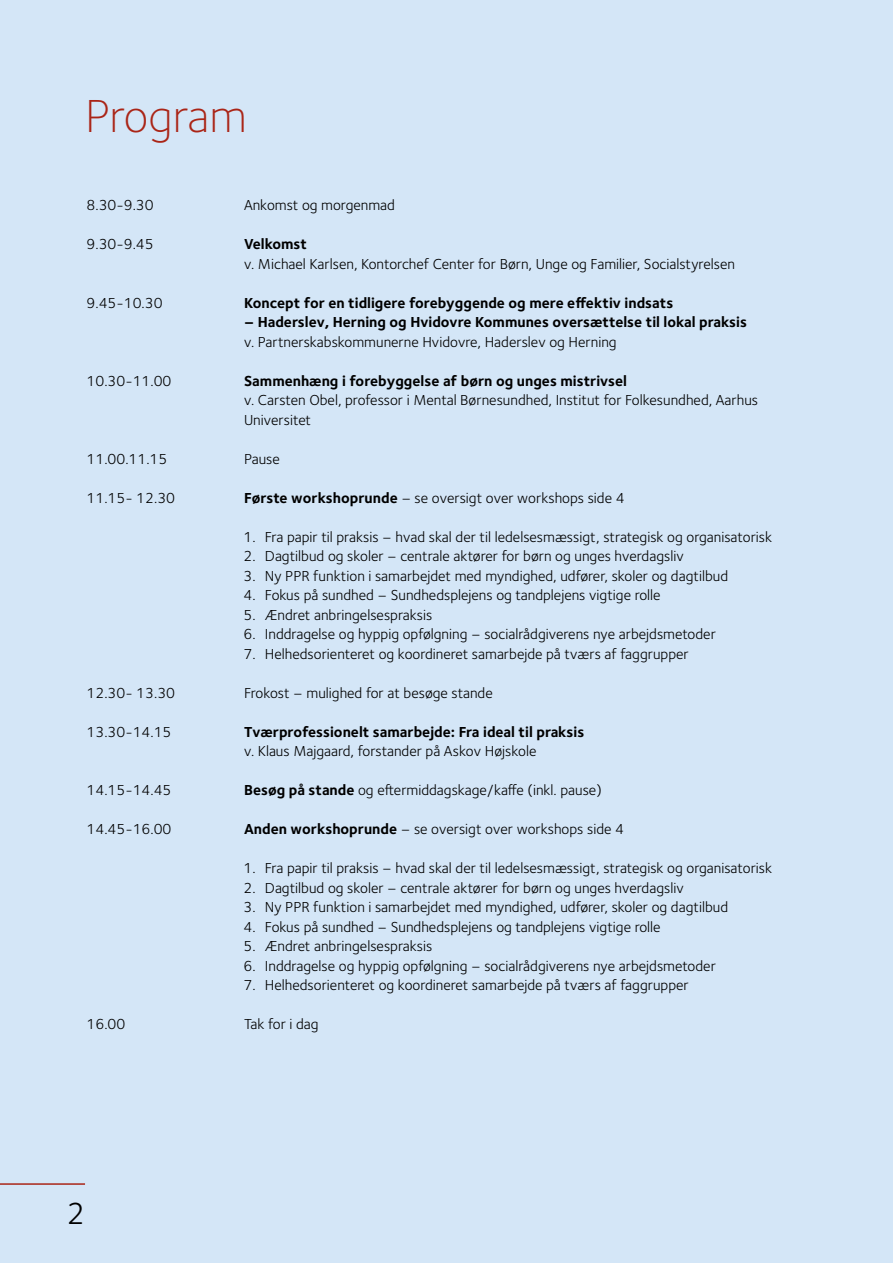
<style>
.page{position:relative;width:893px;height:1263px;background:#d4e6f7}
.page>*{position:absolute;margin:0;border:0;box-sizing:border-box;transform-origin:0 0}
.t1{font:300 48px "Foundry Sterling";letter-spacing:-.01em;color:#aa2517}
.t2{font:31.5px "Foundry Sterling";color:#000}
.brød_2_program{font:15px/19.5px "Foundry Sterling";color:#000}
.brød_2_program-2{font:700 15px/19.5px "Foundry Sterling";color:#000}
.s1{font-weight:400}
.s2{font-weight:700}
</style>
<div class="page">
<hr style="left:0;top:1183px;width:85px;height:2px;background:#aa2517">
<h2 class="t1" style="left:85px;top:88px;width:163px">Program</h2>
<p class="brød_2_program" style="left:87px;top:195px;width:69px">8.30-9.30</p>
<p class="brød_2_program" style="left:244px;top:195px;width:152px">Ankomst og morgenmad</p>
<p class="brød_2_program" style="left:87px;top:234px;width:69px">9.30-9.45</p>
<p class="brød_2_program-2" style="left:244px;top:235px;width:65px">Velkomst</p>
<p class="brød_2_program" style="left:244px;top:254px;width:492px">v. Michael Karlsen, Kontorchef Center for Børn, Unge og Familier, Socialstyrelsen</p>
<p class="brød_2_program" style="left:87px;top:293px;width:78px">9.45-10.30</p>
<p class="brød_2_program-2" style="left:244px;top:293px;width:431px">Koncept for en tidligere forebyggende og mere effektiv indsats</p>
<p class="brød_2_program-2" style="left:244px;top:313px;width:504px">– Haderslev, Herning og Hvidovre Kommunes oversættelse til lokal praksis <span class="s1">v. Partnerskabskommunerne Hvidovre, Haderslev og Herning</span></p>
<p class="brød_2_program" style="left:87px;top:371px;width:86px">10.30-11.00</p>
<p class="brød_2_program-2" style="left:244px;top:371px;width:385px">Sammenhæng i forebyggelse af børn og unges mistrivsel</p>
<p class="brød_2_program" style="left:244px;top:390px;width:516px">v. Carsten Obel, professor i Mental Børnesundhed, Institut for Folkesundhed, Aarhus<br>Universitet</p>
<p class="brød_2_program" style="left:87px;top:449px;width:82px">11.00.11.15</p>
<p class="brød_2_program" style="left:244px;top:449px;width:37px">Pause</p>
<p class="brød_2_program" style="left:87px;top:488px;width:90px">11.15- 12.30</p>
<p class="brød_2_program" style="left:244px;top:488px;width:382px"><span class="s2">Første workshoprunde</span> – se oversigt over workshops side 4</p>
<p class="brød_2_program" style="left:244px;top:527px;width:530px">1. Fra papir til praksis – hvad skal der til ledelsesmæssigt, strategisk og organisatorisk</p>
<p class="brød_2_program" style="left:244px;top:546px;width:442px">2. Dagtilbud og skoler – centrale aktører for børn og unges hverdagsliv</p>
<p class="brød_2_program" style="left:244px;top:566px;width:486px">3. Ny PPR funktion i samarbejdet med myndighed, udfører, skoler og dagtilbud</p>
<p class="brød_2_program" style="left:244px;top:585px;width:419px">4. Fokus på sundhed – Sundhedsplejens og tandplejens vigtige rolle</p>
<p class="brød_2_program" style="left:244px;top:605px;width:190px">5. Ændret anbringelsespraksis</p>
<p class="brød_2_program" style="left:244px;top:624px;width:474px">6. Inddragelse og hyppig opfølgning – socialrådgiverens nye arbejdsmetoder</p>
<p class="brød_2_program" style="left:244px;top:644px;width:447px">7. Helhedsorienteret og koordineret samarbejde på tværs af faggrupper</p>
<p class="brød_2_program" style="left:87px;top:683px;width:90px">12.30- 13.30</p>
<p class="brød_2_program" style="left:244px;top:683px;width:250px">Frokost – mulighed for at besøge stande</p>
<p class="brød_2_program" style="left:87px;top:722px;width:86px">13.30-14.15</p>
<p class="brød_2_program-2" style="left:244px;top:722px;width:342px">Tværprofessionelt samarbejde: Fra ideal til praksis</p>
<p class="brød_2_program" style="left:244px;top:741px;width:294px">v. Klaus Majgaard, forstander på Askov Højskole</p>
<p class="brød_2_program" style="left:87px;top:780px;width:86px">14.15-14.45</p>
<p class="brød_2_program" style="left:244px;top:780px;width:359px"><span class="s2">Besøg på stande</span> og eftermiddagskage/kaffe (inkl. pause)</p>
<p class="brød_2_program" style="left:87px;top:819px;width:86px">14.45-16.00</p>
<p class="brød_2_program" style="left:244px;top:819px;width:381px"><span class="s2">Anden workshoprunde</span> – se oversigt over workshops side 4</p>
<p class="brød_2_program" style="left:244px;top:858px;width:530px">1. Fra papir til praksis – hvad skal der til ledelsesmæssigt, strategisk og organisatorisk</p>
<p class="brød_2_program" style="left:244px;top:878px;width:442px">2. Dagtilbud og skoler – centrale aktører for børn og unges hverdagsliv</p>
<p class="brød_2_program" style="left:244px;top:897px;width:486px">3. Ny PPR funktion i samarbejdet med myndighed, udfører, skoler og dagtilbud</p>
<p class="brød_2_program" style="left:244px;top:917px;width:419px">4. Fokus på sundhed – Sundhedsplejens og tandplejens vigtige rolle</p>
<p class="brød_2_program" style="left:244px;top:936px;width:190px">5. Ændret anbringelsespraksis</p>
<p class="brød_2_program" style="left:244px;top:956px;width:474px">6. Inddragelse og hyppig opfølgning – socialrådgiverens nye arbejdsmetoder</p>
<p class="brød_2_program" style="left:244px;top:975px;width:447px">7. Helhedsorienteret og koordineret samarbejde på tværs af faggrupper</p>
<p class="brød_2_program" style="left:87px;top:1014px;width:40px">16.00</p>
<p class="brød_2_program" style="left:244px;top:1014px;width:76px">Tak for i dag</p>
<h2 class="t2" style="left:66px;top:1195px;width:20px">2</h2>
</div>
